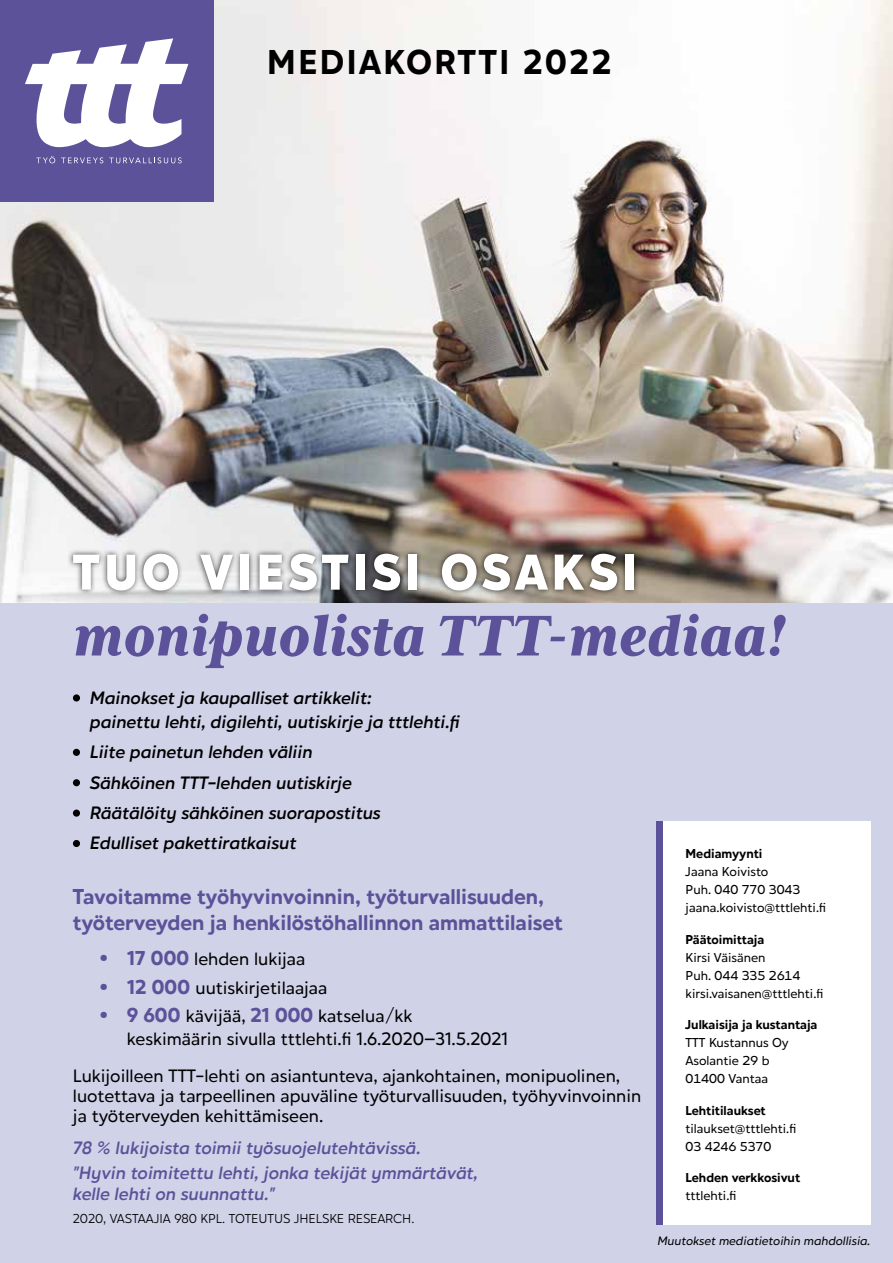
<style>
.page{position:relative;width:893px;height:1263px;background:#fff}
.page>*{position:absolute;margin:0;border:0;box-sizing:border-box;transform-origin:0 0}
.t1{font:italic 800 66px "Mrs Eaves XL Serif Nar OT";color:#5b5299}
.t2{font:900 52.5px "Hartwell";letter-spacing:.08em;color:#fff}
.t3{font:700 36px "Hartwell";letter-spacing:.065em;color:#000}
.t4{font:700 22.5px/25.5px "Hartwell";color:#5b5299}
.t5{font:500 18.75px/20.2px "Hartwell";color:#000}
.t6{font:italic 600 18.75px/30.5px "Hartwell";color:#000}
.t7{font:italic 600 18.75px/25.2px "Hartwell";color:#5b5299}
.t8{font:500 13.5px/18px "Hartwell";color:#000}
.t9{font:700 13.5px "Hartwell";color:#000}
.t10{font:13.5px "Hartwell";letter-spacing:-.005em;color:#000}
.t11{font:italic 500 12.75px "Hartwell";color:#000}
.s1{font-weight:900;font-size:21px;color:#5b5299}
.s2{font-weight:700;font-size:21px;color:#5b5299}
</style>
<div class="page">
<div style="left:0;top:603px;width:893px;height:660px;background:#d0d2e8"></div>
<img style="left:0;top:0;width:893px;height:603px">
<div style="left:663px;top:821px;width:208px;height:403px;background:#fff"></div>
<div style="left:73px;top:694px;width:7px;height:7px;background:#000;border-radius:50%"></div>
<div style="left:73px;top:749px;width:7px;height:7px;background:#000;border-radius:50%"></div>
<div style="left:73px;top:779px;width:7px;height:7px;background:#000;border-radius:50%"></div>
<div style="left:73px;top:809px;width:7px;height:8px;background:#000;border-radius:50%"></div>
<div style="left:73px;top:840px;width:7px;height:7px;background:#000;border-radius:50%"></div>
<div style="left:657px;top:821px;width:6px;height:403px;background:#5b5299"></div>
<div style="left:0;top:0;width:213px;height:202px;background:#5b5299"></div>
<svg style="left:25px;top:38px;width:163px;height:109px"></svg>
<svg style="left:36px;top:156px;width:19px;height:7px"></svg>
<svg style="left:61px;top:157px;width:42px;height:6px"></svg>
<svg style="left:109px;top:157px;width:73px;height:6px"></svg>
<div style="left:67px;top:548px;width:573px;height:48px;background:#000;opacity:.75"></div>
<h3 class="t3" style="left:267px;top:41px;width:346px">MEDIAKORTTI 2022</h3>
<h2 class="t2" style="left:73px;top:542px;width:565px">TUO VIESTISI OSAKSI</h2>
<h1 class="t1" style="left:73px;top:603px;width:714px">monipuolista TTT-mediaa!</h1>
<p class="t6" style="left:90px;top:687px;width:371px;line-height:24px">Mainokset ja kaupalliset artikkelit:<br>painettu lehti, digilehti, uutiskirje ja tttlehti.fi</p>
<p class="t6" style="left:90px;top:738px;width:292px">Liite painetun lehden väliin<br>Sähköinen TTT-lehden uutiskirje<br>Räätälöity sähköinen suorapostitus<br>Edulliset pakettiratkaisut</p>
<p class="t4" style="left:73px;top:886px;width:491px">Tavoitamme työhyvinvoinnin, työturvallisuuden, työterveyden ja henkilöstöhallinnon ammattilaiset</p>
<p class="t5" style="left:100px;top:951px;width:207px"><span class="s1">•</span> <span class="s2">17 000</span> lehden lukijaa</p>
<p class="t5" style="left:100px;top:979px;width:229px"><span class="s1">•</span> <span class="s2">12 000</span> uutiskirjetilaajaa</p>
<p class="t5" style="left:127px;top:1006px;width:383px;line-height:22.5px;text-indent:-27px"><span class="s1">•</span> <span class="s2">9 600</span> kävijää, <span class="s2">21 000</span> katselua/kk keskimäärin sivulla tttlehti.fi 1.6.2020–31.5.2021</p>
<p class="t5" style="left:73px;top:1067px;width:570px">Lukijoilleen TTT-lehti on asiantunteva, ajankohtainen, monipuolinen, luotettava ja tarpeellinen apuväline työturvallisuuden, työhyvinvoinnin ja työterveyden kehittämiseen.</p>
<p class="t7" style="left:73px;top:1137px;width:407px">78 % lukijoista toimii työsuojelutehtävissä. ”Hyvin toimitettu lehti, jonka tekijät ymmärtävät,</p>
<p class="t7" style="left:73px;top:1183px;width:204px">kelle lehti on suunnattu.”</p>
<p class="t10" style="left:73px;top:1211px;width:343px">2020, VASTAAJIA 980 KPL. TOTEUTUS JHELSKE RESEARCH.</p>
<p class="t9" style="left:686px;top:846px;width:78px">Mediamyynti</p>
<p class="t8" style="left:686px;top:864px;width:142px">Jaana Koivisto<br>Puh. 040 770 3043 jaana.koivisto@tttlehti.fi</p>
<p class="t9" style="left:686px;top:931px;width:80px">Päätoimittaja</p>
<p class="t8" style="left:686px;top:950px;width:139px">Kirsi Väisänen<br>Puh. 044 335 2614 kirsi.vaisanen@tttlehti.fi</p>
<p class="t9" style="left:686px;top:1017px;width:133px">Julkaisija ja kustantaja</p>
<p class="t8" style="left:686px;top:1035px;width:105px">TTT Kustannus Oy<br>Asolantie 29 b<br>01400 Vantaa</p>
<p class="t9" style="left:686px;top:1102px;width:82px">Lehtitilaukset</p>
<p class="t8" style="left:686px;top:1120px;width:112px">tilaukset@tttlehti.fi<br>03 4246 5370</p>
<p class="t9" style="left:686px;top:1170px;width:116px">Lehden verkkosivut</p>
<p class="t8" style="left:686px;top:1188px;width:52px">tttlehti.fi</p>
<p class="t11" style="left:657px;top:1233px;width:215px">Muutokset mediatietoihin mahdollisia.</p>
</div>
